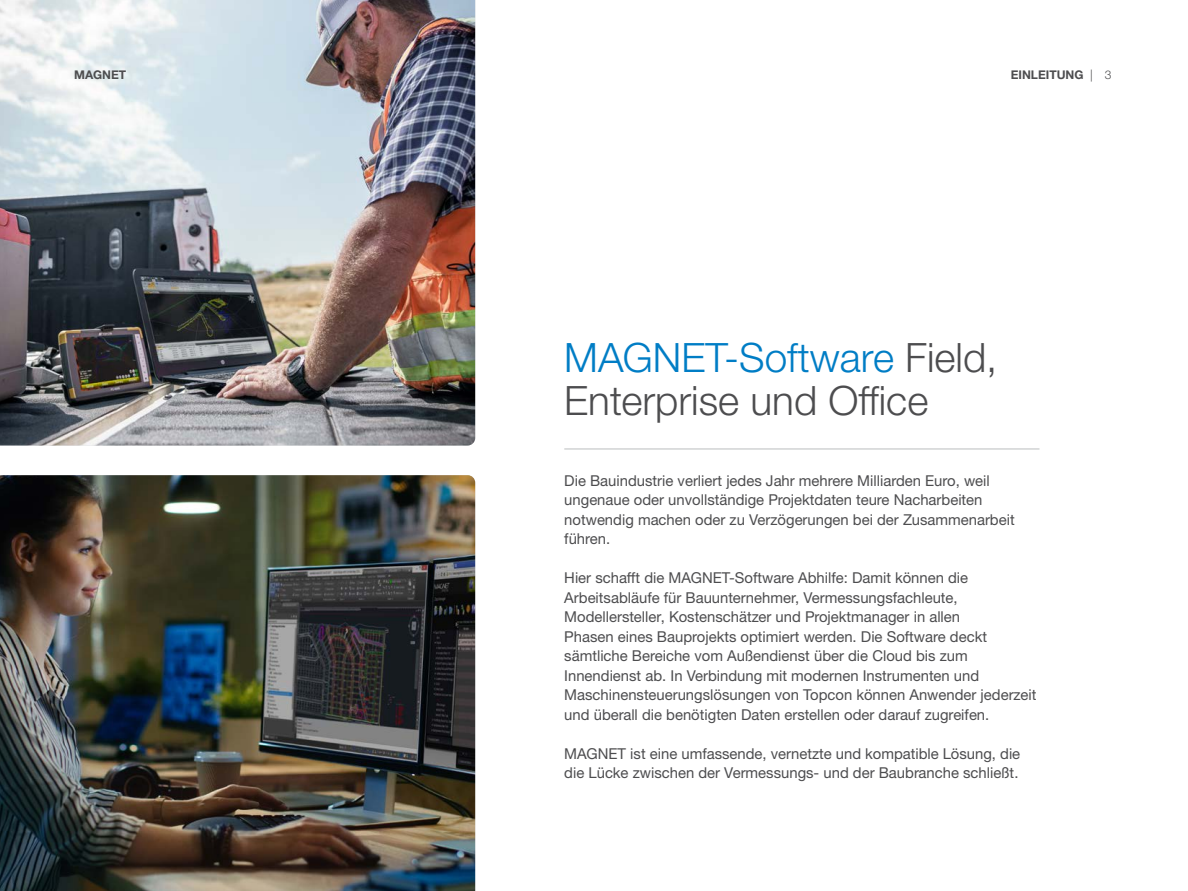
<style>
.page{position:relative;width:1188px;height:891px;background:#fff}
.page>*{position:absolute;margin:0;border:0;box-sizing:border-box;transform-origin:0 0}
.t1{font:300 40.5px/43.5px "Helvetica Neue LTW1 G";color:#4d4d4f}
.t2{font:15px/19.5px "Helvetica Neue LTW1 G";color:#4d4d4f}
.t3{font:700 12px "Helvetica Neue LTW1 G";color:#4d4d4f}
.s1{font-weight:300}
.s2{color:#007dc5}
</style>
<div class="page">
<img style="left:0;top:0;width:475px;height:446px">
<img style="left:0;top:475px;width:475px;height:416px">
<hr style="left:564px;top:448px;width:476px;height:2px;background:#d1d3d4">
<p class="t3" style="left:74px;top:67px;width:53px">MAGNET</p>
<p class="t3" style="left:1011px;top:67px;width:102px">EINLEITUNG <span class="s1">| 3</span></p>
<h1 class="t1" style="left:564px;top:336px;width:435px"><span class="s2">MAGNET-Software</span> Field,<br>Enterprise und Office</h1>
<p class="t2" style="left:564px;top:470px;width:452px">Die Bauindustrie verliert jedes Jahr mehrere Milliarden Euro, weil ungenaue oder unvollständige Projektdaten teure Nacharbeiten notwendig machen oder zu Verzögerungen bei der Zusammenarbeit führen.</p>
<p class="t2" style="left:564px;top:568px;width:474px">Hier schafft die MAGNET-Software Abhilfe: Damit können die Arbeitsabläufe für Bauunternehmer, Vermessungsfachleute, Modellersteller, Kostenschätzer und Projektmanager in allen<br>Phasen eines Bauprojekts optimiert werden. Die Software deckt sämtliche Bereiche vom Außendienst über die Cloud bis zum Innendienst ab. In Verbindung mit modernen Instrumenten und Maschinensteuerungslösungen von Topcon können Anwender jederzeit und überall die benötigten Daten erstellen oder darauf zugreifen.</p>
<p class="t2" style="left:564px;top:743px;width:457px">MAGNET ist eine umfassende, vernetzte und kompatible Lösung, die die Lücke zwischen der Vermessungs- und der Baubranche schließt.</p>
</div>
